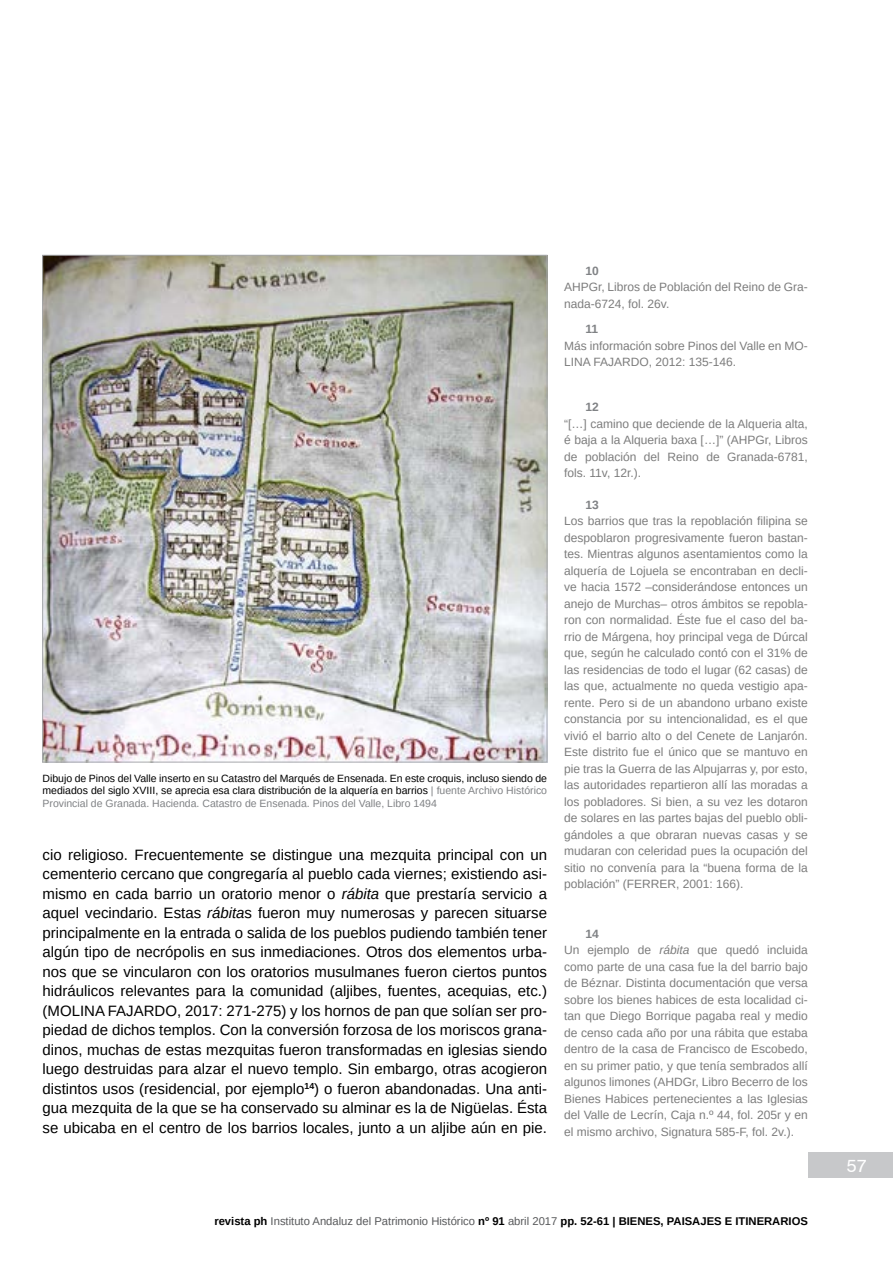
<style>
.page{position:relative;width:893px;height:1263px;background:#fff}
.page>*{position:absolute;margin:0;border:0;box-sizing:border-box;transform-origin:0 0}
.t1{font:18px "Swiss 721 BT";color:#fff}
.t2{font:15px/19.5px "Arimo";color:#000;text-align:justify}
.t3{font:12px/16.5px "Arimo";color:#7c7c7c}
.t4{font:700 12px "Arimo";color:#808285}
.t5{font:700 11.25px "Arimo";color:#000}
.t6{font:10.5px/12.6px "Arimo";color:#000;text-align:justify}
.s1{color:#808285}
.s2{font-style:italic}
.s3{font-weight:700;color:#808285}
.s4{font-weight:400;color:#58595b}
</style>
<div class="page">
<div style="left:808px;top:1152px;width:85px;height:26px;background:#c7c8ca"></div>
<img style="left:45px;top:257px;width:500px;height:503px">
<p class="t6" style="left:43px;top:772px;width:506px">Dibujo de Pinos del Valle inserto en su Catastro del Marqués de Ensenada. En este croquis, incluso siendo de mediados del siglo XVIII, se aprecia esa clara distribución de la alquería en barrios <span class="s1">| fuente Archivo Histórico Provincial de Granada. Hacienda. Catastro de Ensenada. Pinos del Valle, Libro 1494</span></p>
<p class="t2" style="left:43px;top:845px;width:506px">cio religioso. Frecuentemente se distingue una mezquita principal con un cementerio cercano que congregaría al pueblo cada viernes; existiendo asi&shy;mismo en cada barrio un oratorio menor o <span class="s2">rábita</span> que prestaría servicio a aquel vecindario. Estas <span class="s2">rábita</span>s fueron muy numerosas y parecen situarse principalmente en la entrada o salida de los pueblos pudiendo también tener algún tipo de necrópolis en sus inmediaciones. Otros dos elementos urba&shy;nos que se vincularon con los oratorios musulmanes fueron ciertos puntos hidráulicos relevantes para la comunidad (aljibes, fuentes, acequias, etc.) (MOLINA FAJARDO, 2017: 271-275) y los hornos de pan que solían ser pro&shy;piedad de dichos templos. Con la conversión forzosa de los moriscos grana&shy;dinos, muchas de estas mezquitas fueron transformadas en iglesias siendo luego destruidas para alzar el nuevo templo. Sin embargo, otras acogieron distintos usos (residencial, por ejemplo<sup>14</sup>) o fueron abandonadas. Una anti&shy;gua mezquita de la que se ha conservado su alminar es la de Nigüelas. Ésta se ubicaba en el centro de los barrios locales, junto a un aljibe aún en pie.</p>
<p class="t4" style="left:585px;top:262px;width:15px">10</p>
<p class="t3" style="left:564px;top:279px;width:245px">AHPGr, Libros de Población del Reino de Gra&shy;nada-6724, fol. 26v.</p>
<p class="t4" style="left:585px;top:321px;width:14px">11</p>
<p class="t3" style="left:564px;top:337px;width:245px">Más información sobre Pinos del Valle en MO-<br>LINA FAJARDO, 2012: 135-146.</p>
<p class="t4" style="left:585px;top:399px;width:15px">12</p>
<p class="t3" style="left:564px;top:415px;width:245px;text-align:justify">“[…] camino que deciende de la Alqueria alta, é baja a la Alqueria baxa […]” (AHPGr, Libros de población del Reino de Granada-6781, fols. 11v, 12r.).</p>
<p class="t4" style="left:585px;top:496px;width:15px">13</p>
<p class="t3" style="left:564px;top:513px;width:245px;text-align:justify">Los barrios que tras la repoblación filipina se despoblaron progresivamente fueron bastan&shy;tes. Mientras algunos asentamientos como la alquería de Lojuela se encontraban en decli&shy;ve hacia 1572 –considerándose entonces un anejo de Murchas– otros ámbitos se repobla&shy;ron con normalidad. Éste fue el caso del ba&shy;rrio de Márgena, hoy principal vega de Dúrcal que, según he calculado contó con el 31% de las residencias de todo el lugar (62 casas) de las que, actualmente no queda vestigio apa&shy;rente. Pero si de un abandono urbano existe constancia por su intencionalidad, es el que vivió el barrio alto o del Cenete de Lanjarón.<br>Este distrito fue el único que se mantuvo en pie tras la Guerra de las Alpujarras y, por esto, las autoridades repartieron allí las moradas a los pobladores. Si bien, a su vez les dotaron de solares en las partes bajas del pueblo obli&shy;gándoles a que obraran nuevas casas y se mudaran con celeridad pues la ocupación del sitio no convenía para la “buena forma de la población” (FERRER, 2001: 166).</p>
<p class="t3" style="left:564px;top:925px;width:245px;text-indent:21px"><span class="s3">14<br></span>Un ejemplo de <span class="s2">rábita</span> que quedó incluida como parte de una casa fue la del barrio bajo de Béznar. Distinta documentación que versa sobre los bienes habices de esta localidad ci&shy;tan que Diego Borrique pagaba real y medio de censo cada año por una rábita que estaba dentro de la casa de Francisco de Escobedo, en su primer patio, y que tenía sembrados allí algunos limones (AHDGr, Libro Becerro de los Bienes Habices pertenecientes a las Iglesias del Valle de Lecrín, Caja n.º 44, fol. 205r y en el mismo archivo, Signatura 585-F, fol. 2v.).</p>
<p class="t5" style="left:214px;top:1213px;width:595px">revista ph <span class="s4">Instituto Andaluz del Patrimonio Histórico</span> nº 91 <span class="s4">abril 2017</span> pp. 52-61 | BIENES, PAISAJES E ITINERARIOS</p>
<h1 class="t1" style="left:847px;top:1154px;width:21px">57</h1>
</div>
